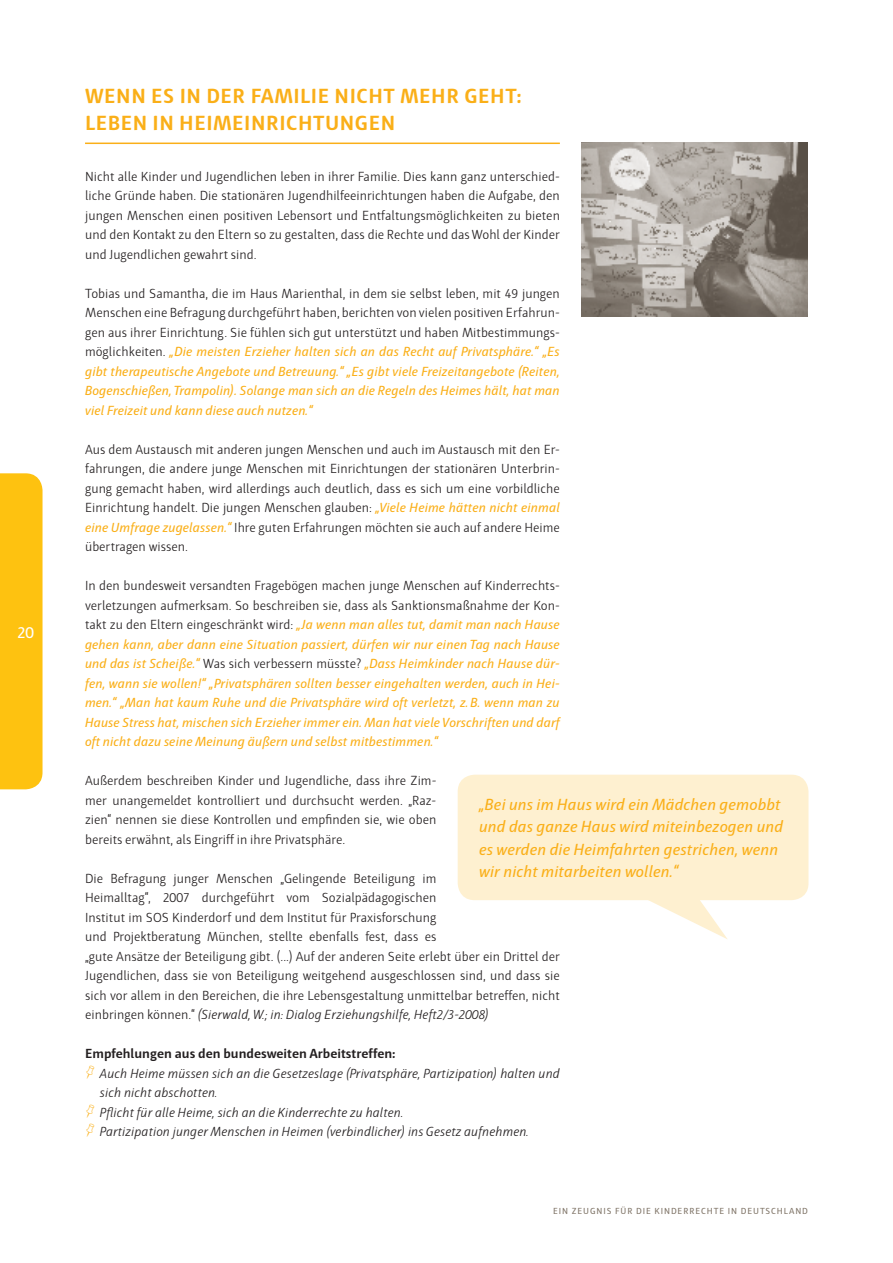
<style>
.page{position:relative;width:893px;height:1263px;background:#fff}
.page>*{position:absolute;margin:0;border:0;box-sizing:border-box;transform-origin:0 0}
.t1{font:700 21px/27px "Haptic";letter-spacing:.025em;color:#faaf18}
.t2{font:italic 16.5px/22.5px "Haptic";color:#faaf18}
.t3{font:16.5px "Haptic";color:#fff}
.t4{font:16.5px "FF Dingbests";color:#faaf18}
.t5{font:13.5px/19.5px "Haptic Light 0 wt";color:#231f20;text-align:justify}
.t6{font:italic 13.5px/19.5px "Haptic";color:#faaf18;text-align:justify}
.t7{font:13.5px/19.5px "Haptic Light Italic 0 wt";color:#231f20}
.t8{font:700 13.5px "Haptic";color:#231f20}
.t9{font:9px "Haptic";letter-spacing:.1em;color:#807568}
.s1{font-family:"Haptic Light 0 wt";font-style:normal;color:#231f20}
.s2{font-family:"Haptic";font-style:italic;color:#faaf18}
.s3{font-family:"Haptic Light 0 wt"}
.s4{font-family:"FF Dingbests";font-size:16.5px;color:#faaf18}
</style>
<div class="page">
<div style="left:0;top:473px;width:43px;height:316px;background:#fec210"></div>
<hr style="left:85px;top:143px;width:475px;height:1px;background:#faaf18">
<div style="left:458px;top:775px;width:350px;height:125px;background:#fef0d0;border-radius:17px"></div>
<svg style="left:648px;top:900px;width:79px;height:39px"></svg>
<img style="left:581px;top:143px;width:227px;height:174px">
<p class="t3" style="left:17px;top:623px;width:18px">20</p>
<h1 class="t1" style="left:85px;top:82px;width:438px">WeNN es iN der Familie Nicht mehr geht: leBeN iN heimeiNrichtuNgeN</h1>
<p class="t5" style="left:85px;top:167px;width:476px">Nicht alle Kinder und Jugendlichen leben in ihrer Familie. Dies kann ganz unterschied&shy;liche Gründe haben. Die stationären Jugendhilfeeinrichtungen haben die Aufgabe, den jungen Menschen einen positiven Lebensort und Entfaltungsmöglichkeiten zu bieten und den Kontakt zu den Eltern so zu gestalten, dass die Rechte und das Wohl der Kinder und Jugendlichen gewahrt sind.</p>
<p class="t5" style="left:85px;top:284px;width:476px">Tobias und Samantha, die im Haus Marienthal, in dem sie selbst leben, mit 49 jungen Menschen eine Befragung durchgeführt haben, berichten von vielen positiven Erfahrun&shy;gen aus ihrer Einrichtung. Sie fühlen sich gut unterstützt und haben Mitbestimmungs-</p>
<p class="t6" style="left:85px;top:342px;width:476px"><span class="s1">möglichkeiten.</span> „Die meisten Erzieher halten sich an das Recht auf Privatsphäre.“ „Es gibt therapeutische Angebote und Betreuung.“ „Es gibt viele Freizeitangebote (Reiten, Bogenschießen, Trampolin). Solange man sich an die Regeln des Heimes hält, hat man viel Freizeit und kann diese auch nutzen.“</p>
<p class="t5" style="left:85px;top:440px;width:476px">Aus dem Austausch mit anderen jungen Menschen und auch im Austausch mit den Er&shy;fahrungen, die andere junge Menschen mit Einrichtungen der stationären Unterbrin&shy;gung gemacht haben, wird allerdings auch deutlich, dass es sich um eine vorbildliche Einrichtung handelt. Die jungen Menschen glauben: <span class="s2">„Viele Heime hätten nicht einmal eine Umfrage zugelassen.“</span> Ihre guten Erfahrungen möchten sie auch auf andere Heime übertragen wissen.</p>
<p class="t5" style="left:85px;top:576px;width:476px">In den bundesweit versandten Fragebögen machen junge Menschen auf Kinderrechts&shy;verletzungen aufmerksam. So beschreiben sie, dass als Sanktionsmaßnahme der Kon-</p>
<p class="t6" style="left:85px;top:615px;width:476px"><span class="s1">takt zu den Eltern eingeschränkt wird:</span> „Ja wenn man alles tut, damit man nach Hause gehen kann, aber dann eine Situation passiert, dürfen wir nur einen Tag nach Hause und das ist Scheiße.“ <span class="s1">Was sich verbessern müsste?</span> „Dass Heimkinder nach Hause dür&shy;fen, wann sie wollen!“ „Privatsphären sollten besser eingehalten werden, auch in Hei&shy;men.“ „Man hat kaum Ruhe und die Privatsphäre wird oft verletzt, z. B. wenn man zu Hause Stress hat, mischen sich Erzieher immer ein. Man hat viele Vorschriften und darf oft nicht dazu seine Meinung äußern und selbst mitbestimmen.“</p>
<p class="t5" style="left:85px;top:771px;width:353px">Außerdem beschreiben Kinder und Jugendliche, dass ihre Zim&shy;mer unangemeldet kontrolliert und durchsucht werden. „Raz&shy;zien“ nennen sie diese Kontrollen und empfinden sie, wie oben bereits erwähnt, als Eingriff in ihre Privatsphäre.</p>
<p class="t5" style="left:85px;top:868px;width:476px;text-align:left">Die Befragung junger Menschen „Gelingende Beteiligung im<br>Heimalltag“, 2007 durchgeführt vom Sozialpädagogischen<br>Institut im SOS Kinderdorf und dem Institut für Praxisforschung<br>und Projektberatung München, stellte ebenfalls fest, dass es<br>„gute Ansätze der Beteiligung gibt. (...) Auf der anderen Seite erlebt über ein Drittel der Jugendlichen, dass sie von Beteiligung weitgehend ausgeschlossen sind, und dass sie sich vor allem in den Bereichen, die ihre Lebensgestaltung unmittelbar betreffen, nicht</p>
<p class="t7" style="left:85px;top:1005px;width:405px"><span class="s3">einbringen können.“</span> (Sierwald, W.; in: Dialog Erziehungshilfe, Heft2/3-2008)</p>
<p class="t8" style="left:85px;top:1045px;width:312px">empfehlungen aus den bundesweiten arbeitstreffen:</p>
<p class="t4" style="left:95px;top:1063px;width:6px">?</p>
<p class="t2" style="left:479px;top:793px;width:306px">„Bei uns im Haus wird ein Mädchen gemobbt und das ganze Haus wird miteinbezogen und es werden die Heimfahrten gestrichen, wenn wir nicht mitarbeiten wollen.“</p>
<p class="t7" style="left:100px;top:1064px;width:461px;text-indent:-15px"><span class="s4">?</span> Auch Heime müssen sich an die Gesetzeslage (Privatsphäre, Partizipation) halten und sich nicht abschotten.</p>
<p class="t4" style="left:95px;top:1102px;width:6px">?</p>
<p class="t7" style="left:85px;top:1103px;width:446px"><span class="s4">?</span> Pflicht für alle Heime, sich an die Kinderrechte zu halten.<br><span class="s4">?</span> Partizipation junger Menschen in Heimen (verbindlicher) ins Gesetz aufnehmen.</p>
<p class="t9" style="left:553px;top:1206px;width:256px">EIN ZEUGNIS FÜR DIE KINDERRECHTE IN DEUTSCHLAND</p>
</div>
